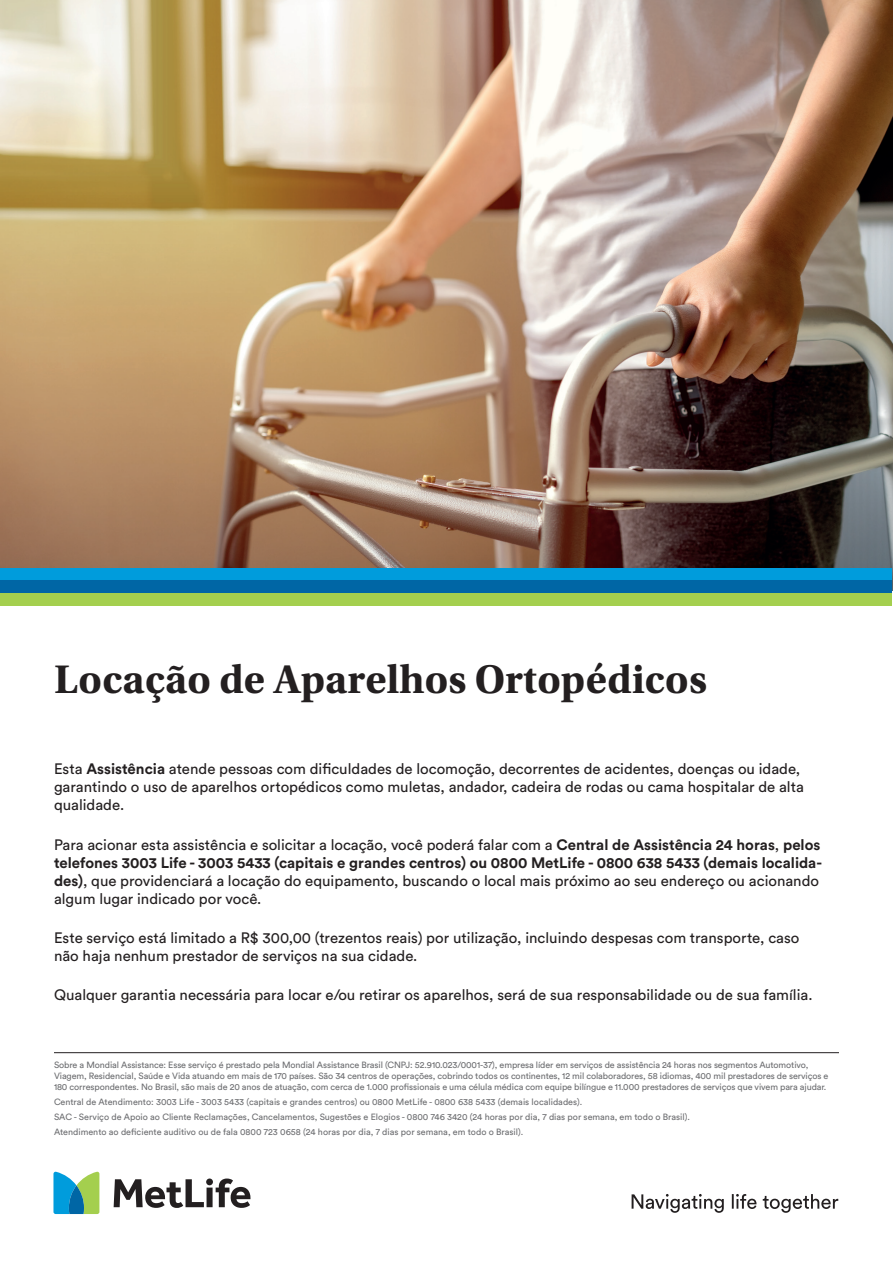
<style>
.page{position:relative;width:893px;height:1263px;background:#fff}
.page>*{position:absolute;margin:0;border:0;box-sizing:border-box;transform-origin:0 0}
.t1{font:700 42px "Utopia Std";letter-spacing:.005em;color:#231f20}
.t2{font:15px/18px "Circular Pro";color:#231f20}
.t3{font:9px/10.8px "Circular Pro";letter-spacing:-.01em;color:#6c6d70}
.s1{font-weight:700}
</style>
<div class="page">
<hr style="left:54px;top:1052px;width:785px;height:1px;background:#231f20">
<svg style="left:114px;top:1178px;width:136px;height:30px"></svg>
<svg style="left:53px;top:1172px;width:46px;height:42px;background:#58b0a5"></svg>
<img style="left:1px;top:0;width:891px;height:568px">
<div style="left:1px;top:568px;width:891px;height:12px;background:#009cdc"></div>
<div style="left:1px;top:580px;width:891px;height:13px;background:#0066a5"></div>
<div style="left:1px;top:593px;width:891px;height:13px;background:#a4cf4e"></div>
<svg style="left:632px;top:1194px;width:206px;height:19px"></svg>
<h1 class="t1" style="left:54px;top:655px;width:654px">Locação de Aparelhos Ortopédicos</h1>
<h2 class="t2" style="left:54px;top:759px;width:751px">Esta <span class="s1">Assistência</span> atende pessoas com dificuldades de locomoção, decorrentes de acidentes, doenças ou idade, garantindo o uso de aparelhos ortopédicos como muletas, andador, cadeira de rodas ou cama hospitalar de alta qualidade.</h2>
<p class="t2" style="left:54px;top:835px;width:770px">Para acionar esta assistência e solicitar a locação, você poderá falar com a <span class="s1">Central de Assistência 24 horas</span>, <span class="s1">pelos telefones 3003 Life - 3003 5433 (capitais e grandes centros) ou 0800 MetLife - 0800 638 5433 (demais localida&shy;des)</span>, que providenciará a locação do equipamento, buscando o local mais próximo ao seu endereço ou acionando algum lugar indicado por você.</p>
<h2 class="t2" style="left:54px;top:928px;width:747px">Este serviço está limitado a R$ 300,00 (trezentos reais) por utilização, incluindo despesas com transporte, caso não haja nenhum prestador de serviços na sua cidade.</h2>
<h2 class="t2" style="left:54px;top:985px;width:760px">Qualquer garantia necessária para locar e/ou retirar os aparelhos, será de sua responsabilidade ou de sua família.</h2>
<p class="t3" style="left:54px;top:1059px;width:776px">Sobre a Mondial Assistance: Esse serviço é prestado pela Mondial Assistance Brasil (CNPJ: 52.910.023/0001-37), empresa líder em serviços de assistência 24 horas nos segmentos Automotivo,<br>Viagem, Residencial, Saúde e Vida atuando em mais de 170 países. São 34 centros de operações, cobrindo todos os continentes, 12 mil colaboradores, 58 idiomas, 400 mil prestadores de serviços e<br>180 correspondentes. No Brasil, são mais de 20 anos de atuação, com cerca de 1.000 profissionais e uma célula médica com equipe bilíngue e 11.000 prestadores de serviços que vivem para ajudar.</p>
<p class="t3" style="left:54px;top:1093px;width:638px;line-height:15px">Central de Atendimento: 3003 Life - 3003 5433 (capitais e grandes centros) ou 0800 MetLife - 0800 638 5433 (demais localidades).<br>SAC - Serviço de Apoio ao Cliente Reclamações, Cancelamentos, Sugestões e Elogios - 0800 746 3420 (24 horas por dia, 7 dias por semana, em todo o Brasil).<br>Atendimento ao deficiente auditivo ou de fala 0800 723 0658 (24 horas por dia, 7 dias por semana, em todo o Brasil).</p>
</div>
